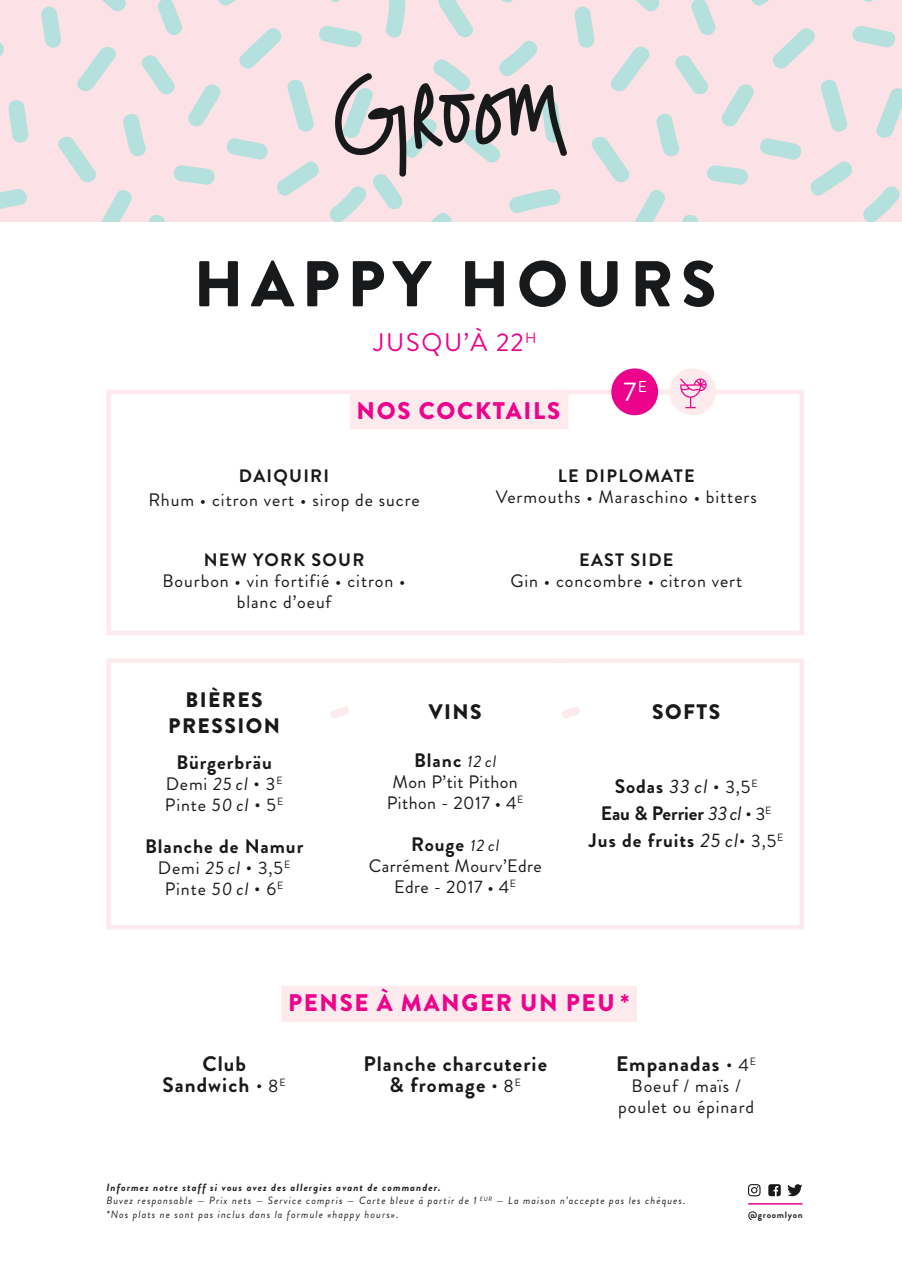
<style>
.page{position:relative;width:902px;height:1272px;background:#fff}
.page>*{position:absolute;margin:0;border:0;box-sizing:border-box;transform-origin:0 0}
.t1{font:900 64.5px "Brandon Grotesque";letter-spacing:.12em;color:#17191a}
.t2{font:27px "Brandon Grotesque";color:#fff}
.t3{font:25.5px "Brandon Grotesque";letter-spacing:.07em;color:#ed028c}
.t4{font:900 24px "Brandon Grotesque";letter-spacing:.07em;color:#ed028c}
.t5{font:700 21px/21px "Brandon Grotesque";letter-spacing:.05em;color:#17191a;text-align:center}
.t6{font:900 21px/25.5px "Brandon Grotesque";letter-spacing:.07em;color:#17191a;text-align:center}
.t7{font:700 19.5px/27px "Brandon Grotesque";letter-spacing:.05em;color:#17191a;text-align:center}
.t8{font:18px/21px "Brandon Grotesque";letter-spacing:.05em;color:#17191a;text-align:center}
.t9{font:18px/21px "Brandon Grotesque";letter-spacing:.025em;color:#17191a;text-align:center}
.t10{font:700 18px "Brandon Grotesque";letter-spacing:.07em;color:#17191a}
.t11{font:italic 10.5px/13.5px "Brandon Grotesque";letter-spacing:.1em;color:#231f20}
.t12{font:700 9.3px "Brandon Grotesque";letter-spacing:.075em;color:#231f20}
.s1{font-style:italic}
.s2{font-weight:400;font-style:italic;font-size:16.5px}
.s3{font-weight:400;font-style:italic}
.s4{font-weight:400;font-size:18px}
.s5{font-weight:700}
</style>
<div class="page">
<svg style="left:106px;top:658px;width:698px;height:272px"></svg>
<svg style="left:0;top:0;width:901px;height:221px;fill:#fce2e6"></svg>
<svg style="left:106px;top:388px;width:698px;height:247px"></svg>
<div style="left:611px;top:368px;width:47px;height:47px;background:#ed028c;border-radius:50%"></div>
<hr style="left:748px;top:1202px;width:54px;height:2px;background:#ed028c">
<svg style="left:768px;top:1184px;width:12px;height:12px"></svg>
<svg style="left:787px;top:1184px;width:15px;height:12px"></svg>
<svg style="left:748px;top:1184px;width:12px;height:12px"></svg>
<div style="left:350px;top:393px;width:218px;height:36px;background:#fceaed"></div>
<div style="left:669px;top:368px;width:46px;height:47px;background:#fceaed;border-radius:50%"></div>
<svg style="left:680px;top:378px;width:27px;height:30px"></svg>
<svg style="left:328px;top:705px;width:23px;height:15px"></svg>
<svg style="left:559px;top:705px;width:23px;height:15px"></svg>
<div style="left:281px;top:985px;width:355px;height:36px;background:#fceaed"></div>
<svg style="left:333px;top:72px;width:73px;height:106px"></svg>
<svg style="left:413px;top:83px;width:155px;height:75px"></svg>
<h1 class="t1" style="left:194px;top:238px;width:524px">HAPPY HOURS</h1>
<h3 class="t3" style="left:374px;top:325px;width:164px">JUSQU’À 22<sup>H</sup></h3>
<h3 class="t4" style="left:356px;top:393px;width:205px">NOS COCKTAILS</h3>
<h2 class="t2" style="left:623px;top:373px;width:25px">7<sup>E</sup></h2>
<h3 class="t10" style="left:239px;top:463px;width:92px">DAIQUIRI</h3>
<h3 class="t8" style="left:148px;top:489px;width:273px">Rhum • citron vert • sirop de sucre</h3>
<h3 class="t10" style="left:204px;top:547px;width:162px">NEW YORK SOUR</h3>
<h3 class="t8" style="left:163px;top:570px;width:244px">Bourbon • vin fortifié • citron • blanc d’oeuf</h3>
<h3 class="t10" style="left:558px;top:463px;width:138px">LE DIPLOMATE</h3>
<h3 class="t8" style="left:496px;top:486px;width:262px">Vermouths • Maraschino • bitters</h3>
<h3 class="t10" style="left:579px;top:547px;width:96px">EAST SIDE</h3>
<h3 class="t8" style="left:510px;top:570px;width:233px">Gin • concombre • citron vert</h3>
<h3 class="t6" style="left:168px;top:687px;width:113px">BIÈRES<br>PRESSION</h3>
<h3 class="t7" style="left:176px;top:749px;width:97px">Bürgerbräu</h3>
<h3 class="t8" style="left:165px;top:773px;width:120px;text-align:left">Demi <span class="s1">25 cl</span> • 3<sup>E<br></sup>Pinte <span class="s1">50 cl</span> • 5<sup>E</sup></h3>
<h3 class="t7" style="left:145px;top:833px;width:160px">Blanche de Namur</h3>
<h3 class="t8" style="left:158px;top:857px;width:134px">Demi <span class="s1">25 cl</span> • 3,5<sup>E<br></sup>Pinte <span class="s1">50 cl</span> • 6<sup>E</sup></h3>
<h3 class="t6" style="left:428px;top:699px;width:54px">VINS</h3>
<h3 class="t7" style="left:414px;top:747px;width:83px">Blanc <span class="s2">12 cl</span></h3>
<h3 class="t9" style="left:387px;top:772px;width:138px">Mon P’tit Pithon<br>Pithon - 2017 • 4<sup>E</sup></h3>
<h3 class="t7" style="left:411px;top:831px;width:89px">Rouge <span class="s2">12 cl</span></h3>
<h3 class="t9" style="left:368px;top:856px;width:175px">Carrément Mourv’Edre<br>Edre - 2017 • 4<sup>E</sup></h3>
<h3 class="t6" style="left:652px;top:699px;width:69px">SOFTS</h3>
<h3 class="t7" style="left:589px;top:773px;width:196px">Sodas <span class="s3">33 cl</span> <span class="s4">• 3,5</span><sup>E<br></sup>Eau &amp; Perrier <span class="s3">33cl</span> <span class="s4">• 3</span><sup>E<br></sup>Jus de fruits <span class="s3">25 cl</span><span class="s4">• 3,5</span><sup>E</sup></h3>
<h3 class="t4" style="left:288px;top:986px;width:342px">PENSE À MANGER UN PEU *</h3>
<h3 class="t5" style="left:162px;top:1053px;width:125px">Club<br>Sandwich <span class="s4">• 8</span><sup>E</sup></h3>
<h3 class="t5" style="left:363px;top:1053px;width:185px">Planche charcuterie &amp; fromage <span class="s4">• 8</span><sup>E</sup></h3>
<h3 class="t5" style="left:616px;top:1053px;width:141px">Empanadas <span class="s4">• 4</span><sup>E</sup></h3>
<h3 class="t8" style="left:618px;top:1075px;width:137px">Boeuf / maïs / poulet ou épinard</h3>
<p class="t11" style="left:106px;top:1180px;width:580px"><span class="s5">Informez notre staff si vous avez des allergies avant de commander.<br></span>Buvez responsable — Prix nets — Service compris — Carte bleue à partir de 1 <sup>EUR</sup> — La maison n’accepte pas les chèques. *Nos plats ne sont pas inclus dans la formule «happy hours».</p>
<p class="t12" style="left:748px;top:1208px;width:56px">@groomlyon</p>
</div>
